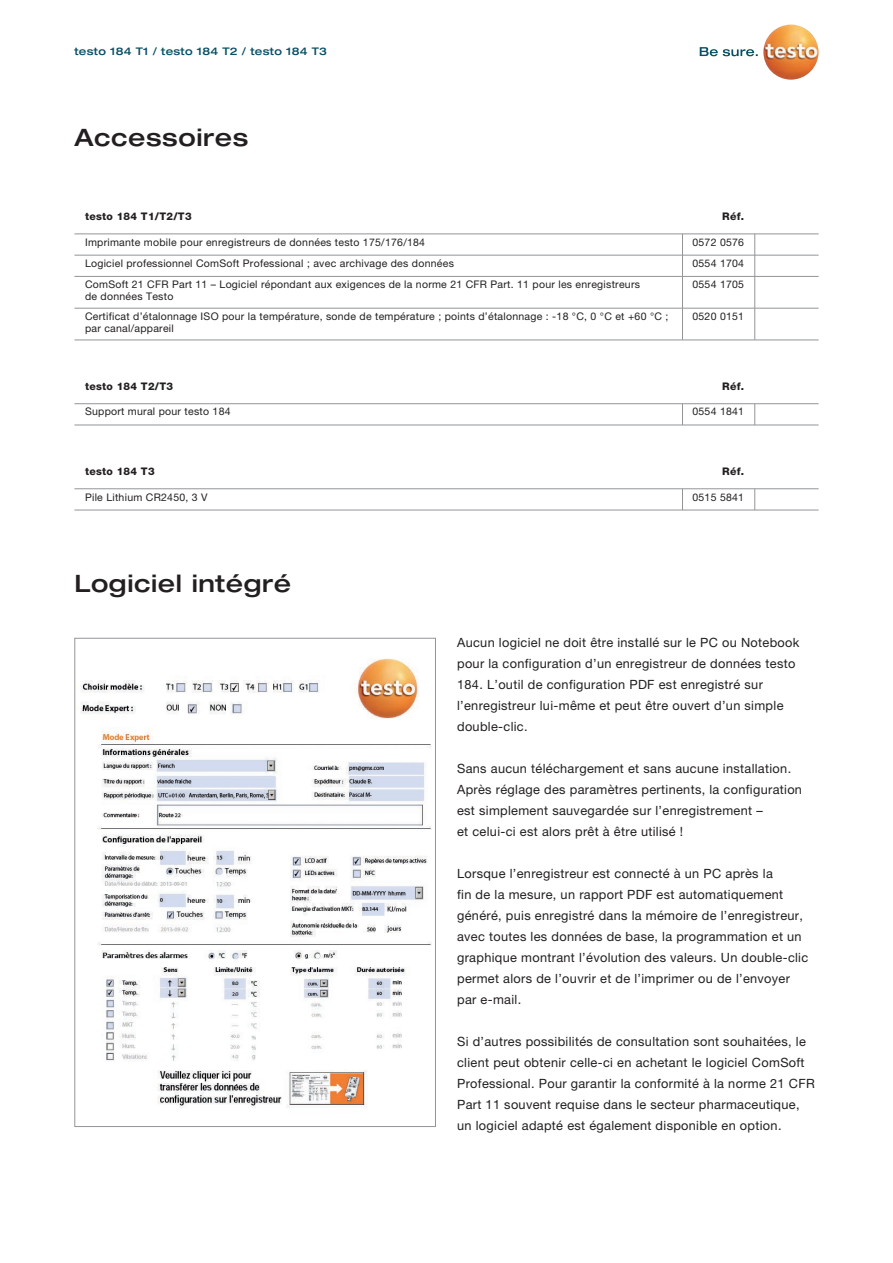
<style>
.page{position:relative;width:893px;height:1263px;background:#fff}
.page>*{position:absolute;margin:0;border:0;box-sizing:border-box;transform-origin:0 0}
.t1{font:500 expanded 24px "Helvetica Neue LTW1 G";letter-spacing:.025em;color:#231f20}
.t2{font:12.75px/21px "Helvetica Neue LTW1 G";letter-spacing:.025em;color:#231f20}
.t3{font:10.5px/12px "Helvetica Neue LTW1 G";letter-spacing:.025em;color:#231f20}
.t4{font:800 10.5px "Helvetica Neue LTW1 G";letter-spacing:.025em;color:#231f20}
.t5{font:500 expanded 10.5px "Helvetica Neue LTW1 G";letter-spacing:.025em;color:#074f64}
</style>
<div class="page">
<svg style="left:700px;top:47px;width:58px;height:9px"></svg>
<img style="left:763px;top:24px;width:56px;height:56px;border-radius:28px">
<img style="left:81px;top:658px;width:351px;height:450px">
<hr style="left:74px;top:403px;width:745px;height:1px;background:#939598">
<hr style="left:74px;top:233px;width:745px;height:1px;background:#939598">
<hr style="left:74px;top:425px;width:745px;height:1px;background:#939598">
<hr style="left:74px;top:276px;width:745px;height:1px;background:#939598">
<hr style="left:74px;top:255px;width:745px;height:1px;background:#939598">
<hr style="left:74px;top:308px;width:745px;height:1px;background:#939598">
<hr style="left:74px;top:340px;width:745px;height:1px;background:#939598">
<svg style="left:682px;top:404px;width:1px;height:21px"></svg>
<svg style="left:682px;top:234px;width:1px;height:42px"></svg>
<svg style="left:754px;top:404px;width:1px;height:21px"></svg>
<hr style="left:74px;top:488px;width:745px;height:1px;background:#939598">
<hr style="left:74px;top:510px;width:745px;height:1px;background:#939598">
<svg style="left:682px;top:489px;width:1px;height:21px"></svg>
<svg style="left:754px;top:489px;width:1px;height:21px"></svg>
<svg style="left:754px;top:234px;width:1px;height:42px"></svg>
<hr style="left:682px;top:276px;width:1px;height:32px;background:#939598">
<hr style="left:754px;top:276px;width:1px;height:32px;background:#939598">
<hr style="left:682px;top:308px;width:1px;height:32px;background:#939598">
<hr style="left:754px;top:308px;width:1px;height:32px;background:#939598">
<p class="t5" style="left:74px;top:44px;width:254px">testo 184 T1 / testo 184 T2 / testo 184 T3</p>
<h1 class="t1" style="left:74px;top:122px;width:175px">Accessoires</h1>
<p class="t4" style="left:85px;top:210px;width:108px">testo 184 T1/T2/T3</p>
<p class="t4" style="left:722px;top:210px;width:23px">Réf.</p>
<p class="t3" style="left:85px;top:236px;width:342px">Imprimante mobile pour enregistreurs de données testo 175/176/184</p>
<p class="t3" style="left:85px;top:278px;width:556px">ComSoft 21 CFR Part 11 – Logiciel répondant aux exigences de la norme 21 CFR Part. 11 pour les enregistreurs de données Testo</p>
<p class="t3" style="left:85px;top:310px;width:585px">Certificat d’étalonnage ISO pour la température, sonde de température ; points d’étalonnage : -18 °C, 0 °C et +60 °C ; par canal/appareil</p>
<p class="t3" style="left:85px;top:257px;width:370px">Logiciel professionnel ComSoft Professional ; avec archivage des données</p>
<p class="t3" style="left:692px;top:236px;width:53px">0572 0576</p>
<p class="t3" style="left:692px;top:278px;width:53px">0554 1705</p>
<p class="t3" style="left:692px;top:310px;width:53px">0520 0151</p>
<p class="t3" style="left:692px;top:257px;width:53px">0554 1704</p>
<p class="t4" style="left:85px;top:380px;width:90px">testo 184 T2/T3</p>
<p class="t4" style="left:722px;top:380px;width:23px">Réf.</p>
<p class="t3" style="left:85px;top:406px;width:147px">Support mural pour testo 184</p>
<p class="t3" style="left:692px;top:406px;width:53px">0554 1841</p>
<p class="t4" style="left:85px;top:465px;width:71px">testo 184 T3</p>
<p class="t4" style="left:722px;top:465px;width:23px">Réf.</p>
<p class="t3" style="left:85px;top:491px;width:124px">Pile Lithium CR2450, 3 V</p>
<p class="t3" style="left:692px;top:491px;width:53px">0515 5841</p>
<h1 class="t1" style="left:74px;top:568px;width:218px">Logiciel intégré</h1>
<p class="t2" style="left:457px;top:632px;width:344px">Aucun logiciel ne doit être installé sur le PC ou Notebook pour la configuration d’un enregistreur de données testo 184. L’outil de configuration PDF est enregistré sur l’enregistreur lui-même et peut être ouvert d’un simple double-clic.</p>
<p class="t2" style="left:457px;top:758px;width:346px">Sans aucun téléchargement et sans aucune installation.<br>Après réglage des paramètres pertinents, la configuration est simplement sauvegardée sur l’enregistrement –<br>et celui-ci est alors prêt à être utilisé !</p>
<p class="t2" style="left:457px;top:863px;width:353px">Lorsque l’enregistreur est connecté à un PC après la<br>fin de la mesure, un rapport PDF est automatiquement généré, puis enregistré dans la mémoire de l’enregistreur, avec toutes les données de base, la programmation et un graphique montrant l’évolution des valeurs. Un double-clic permet alors de l’ouvrir et de l’imprimer ou de l’envoyer par e-mail.</p>
<p class="t2" style="left:457px;top:1031px;width:359px">Si d’autres possibilités de consultation sont souhaitées, le client peut obtenir celle-ci en achetant le logiciel ComSoft Professional. Pour garantir la conformité à la norme 21 CFR Part 11 souvent requise dans le secteur pharmaceutique, un logiciel adapté est également disponible en option.</p>
</div>
